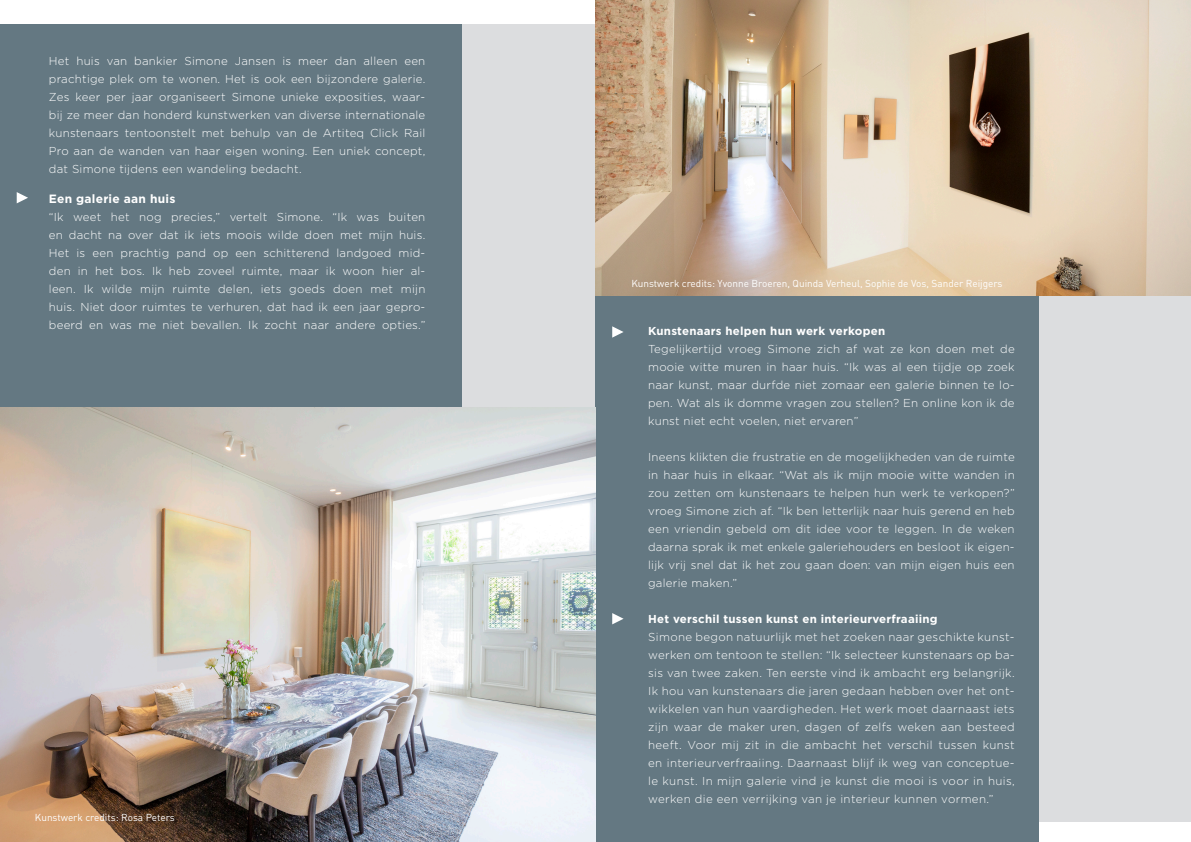
<style>
.page{position:relative;width:1191px;height:842px;background:#fff}
.page>*{position:absolute;margin:0;border:0;box-sizing:border-box;transform-origin:0 0}
.t1{font:700 12px "Gotham";letter-spacing:.02em;color:#fff}
.t2{font:300 11.5px/18px "Gotham";letter-spacing:.02em;color:#fff;text-align:justify}
.t3{font:700 11.5px "Gotham";letter-spacing:.02em;color:#fff}
.t4{font:10px "DIN Pro";color:#fff}
</style>
<div class="page">
<div style="left:0;top:24px;width:595px;height:384px;background:#dcdddf"></div>
<div style="left:0;top:24px;width:461px;height:386px;background:#647882"></div>
<svg style="left:17px;top:192px;width:11px;height:11px"></svg>
<div style="left:595px;top:296px;width:444px;height:546px;background:#647882"></div>
<svg style="left:612px;top:326px;width:11px;height:12px"></svg>
<div style="left:1039px;top:296px;width:152px;height:526px;background:#dcdddf"></div>
<svg style="left:612px;top:613px;width:11px;height:11px"></svg>
<img style="left:0;top:407px;width:595px;height:435px">
<img style="left:595px;top:0;width:596px;height:296px">
<p class="t2" style="left:49px;top:51px;width:378px">Het huis van bankier Simone Jansen is meer dan alleen een prachtige plek om te wonen. Het is ook een bijzondere galerie.<br>Zes keer per jaar organiseert Simone unieke exposities, waar&shy;bij ze meer dan honderd kunstwerken van diverse internationale kunstenaars tentoonstelt met behulp van de Artiteq Click Rail Pro aan de wanden van haar eigen woning. Een uniek concept, dat Simone tijdens een wandeling bedacht.</p>
<p class="t1" style="left:49px;top:191px;width:128px">Een galerie aan huis</p>
<p class="t2" style="left:49px;top:207px;width:378px">“Ik weet het nog precies,” vertelt Simone. “Ik was buiten en dacht na over dat ik iets moois wilde doen met mijn huis.<br>Het is een prachtig pand op een schitterend landgoed mid&shy;den in het bos. Ik heb zoveel ruimte, maar ik woon hier al&shy;leen. Ik wilde mijn ruimte delen, iets goeds doen met mijn huis. Niet door ruimtes te verhuren, dat had ik een jaar gepro&shy;beerd en was me niet bevallen. Ik zocht naar andere opties.”</p>
<p class="t4" style="left:35px;top:811px;width:141px">Kunstwerk credits: Rosa Peters</p>
<p class="t4" style="left:631px;top:276px;width:373px">Kunstwerk credits: Yvonne Broeren, Quinda Verheul, Sophie de Vos, Sander Reijgers</p>
<p class="t3" style="left:648px;top:323px;width:238px">Kunstenaars helpen hun werk verkopen</p>
<p class="t2" style="left:648px;top:340px;width:368px">Tegelijkertijd vroeg Simone zich af wat ze kon doen met de mooie witte muren in haar huis. “Ik was al een tijdje op zoek naar kunst, maar durfde niet zomaar een galerie binnen te lo&shy;pen. Wat als ik domme vragen zou stellen? En online kon ik de kunst niet echt voelen, niet ervaren”</p>
<p class="t2" style="left:648px;top:448px;width:368px">Ineens klikten die frustratie en de mogelijkheden van de ruimte in haar huis in elkaar. “Wat als ik mijn mooie witte wanden in zou zetten om kunstenaars te helpen hun werk te verkopen?” vroeg Simone zich af. “Ik ben letterlijk naar huis gerend en heb een vriendin gebeld om dit idee voor te leggen. In de weken daarna sprak ik met enkele galeriehouders en besloot ik eigen&shy;lijk vrij snel dat ik het zou gaan doen: van mijn eigen huis een galerie maken.”</p>
<p class="t3" style="left:648px;top:611px;width:291px">Het verschil tussen kunst en interieurverfraaiing</p>
<p class="t2" style="left:648px;top:628px;width:368px">Simone begon natuurlijk met het zoeken naar geschikte kunst&shy;werken om tentoon te stellen: “Ik selecteer kunstenaars op ba&shy;sis van twee zaken. Ten eerste vind ik ambacht erg belangrijk.<br>Ik hou van kunstenaars die jaren gedaan hebben over het ont&shy;wikkelen van hun vaardigheden. Het werk moet daarnaast iets zijn waar de maker uren, dagen of zelfs weken aan besteed heeft. Voor mij zit in die ambacht het verschil tussen kunst en interieurverfraaiing. Daarnaast blijf ik weg van conceptue&shy;le kunst. In mijn galerie vind je kunst die mooi is voor in huis, werken die een verrijking van je interieur kunnen vormen.”</p>
</div>
